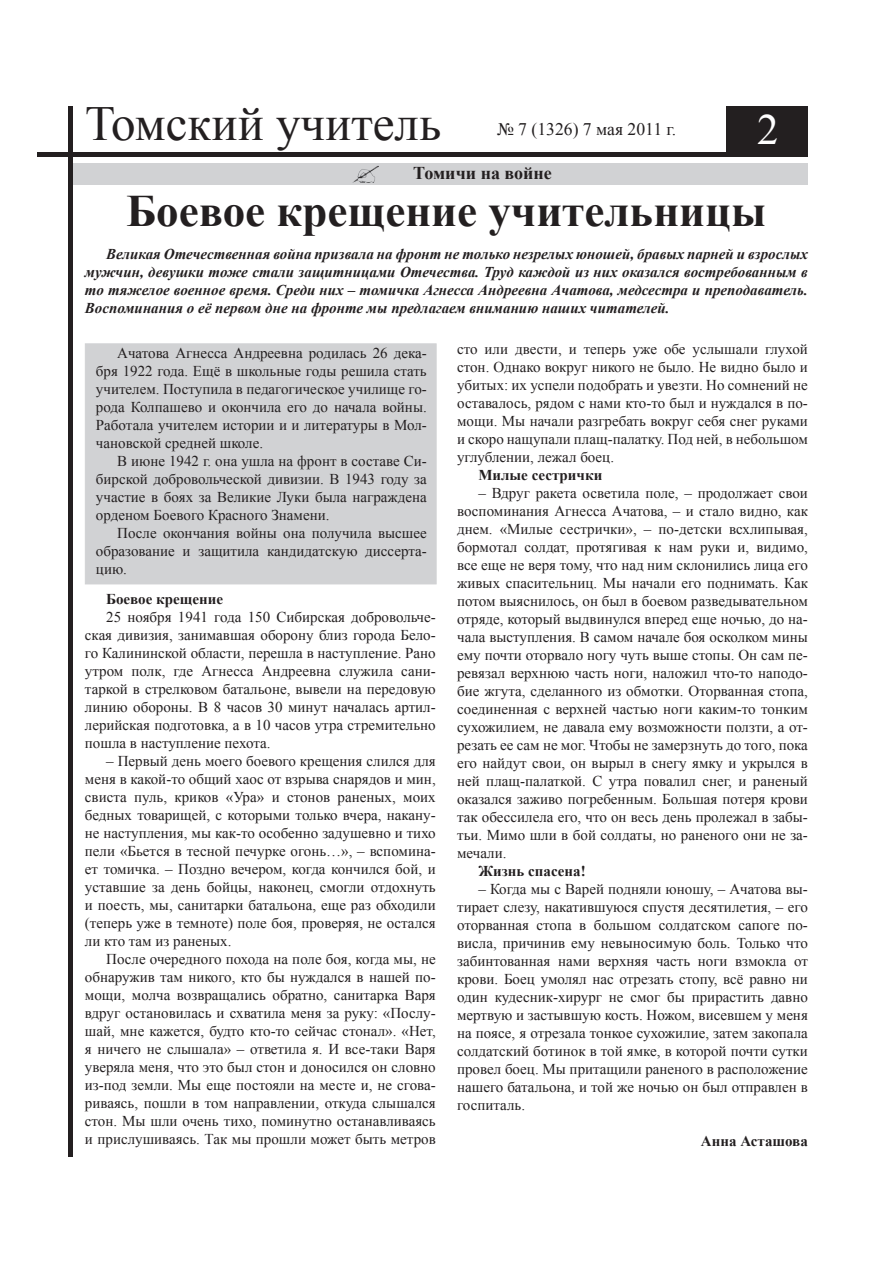
<style>
.page{position:relative;width:893px;height:1263px;background:#fff}
.page>*{position:absolute;margin:0;border:0;box-sizing:border-box;transform-origin:0 0}
.t1{font:49.05px "Times New Roman";color:#231f20}
.t2{font:700 45px "Times New Roman";color:#231f20}
.t3{font:43.2px "Times New Roman";color:#fff}
.t4{font:700 18px "Times New Roman";color:#231f20}
.t5{font:17.7px "Times New Roman";color:#231f20}
.t6{font:15px/18px "Times New Roman";color:#231f20;text-align:justify}
.t7{font:italic 700 15px/18px "Times New Roman";color:#231f20;text-align:justify}
.t8{font:700 15px "Times New Roman";color:#231f20}
</style>
<div class="page">
<div style="left:68px;top:163px;width:740px;height:21px;background:#d1d2d4"></div>
<hr style="left:38px;top:152px;width:770px;height:4px;background:#231f20">
<div style="left:726px;top:106px;width:82px;height:50px;background:#231f20"></div>
<hr style="left:68px;top:106px;width:4px;height:1051px;background:#231f20">
<img style="left:353px;top:166px;width:25px;height:16px">
<div style="left:85px;top:343px;width:351px;height:241px;background:#d1d2d4;border:1px solid #d1d2d4"></div>
<p class="t1" style="left:85px;top:91px;width:358px">Томский учитель</p>
<p class="t5" style="left:497px;top:117px;width:181px">№ 7 (1326) 7 мая 2011 г.</p>
<p class="t3" style="left:757px;top:101px;width:23px">2</p>
<p class="t4" style="left:413px;top:161px;width:140px">Томичи на войне</p>
<p class="t2" style="left:127px;top:180px;width:641px">Боевое крещение учительницы</p>
<p class="t7" style="left:85px;top:245px;width:724px;text-indent:21px">Великая Отечественная война призвала на фронт не только незрелых юношей, бравых парней и взрослых мужчин, девушки тоже стали защитницами Отечества. Труд каждой из них оказался востребованным в то тяжелое военное время. Среди них – томичка Агнесса Андреевна Ачатова, медсестра и преподаватель.<br>Воспоминания о её первом дне на фронте мы предлагаем вниманию наших читателей.</p>
<p class="t6" style="left:96px;top:344px;width:332px;text-indent:21px">Ачатова Агнесса Андреевна родилась 26 дека&shy;бря 1922 года. Ещё в школьные годы решила стать учителем. Поступила в педагогическое училище го&shy;рода Колпашево и окончила его до начала войны.<br>Работала учителем истории и и литературы в Мол&shy;чановской средней школе.</p>
<p class="t6" style="left:96px;top:452px;width:332px;text-indent:21px">В июне 1942 г. она ушла на фронт в составе Си&shy;бирской добровольческой дивизии. В 1943 году за участие в боях за Великие Луки была награждена орденом Боевого Красного Знамени.</p>
<p class="t6" style="left:96px;top:524px;width:332px;text-indent:21px">После окончания войны она получила высшее образование и защитила кандидатскую диссерта&shy;цию.</p>
<p class="t6" style="left:457px;top:340px;width:352px">сто или двести, и теперь уже обе услышали глухой стон. Однако вокруг никого не было. Не видно было и убитых: их успели подобрать и увезти. Но сомнений не оставалось, рядом с нами кто-то был и нуждался в по&shy;мощи. Мы начали разгребать вокруг себя снег руками и скоро нащупали плащ-палатку. Под ней, в небольшом углублении, лежал боец.</p>
<p class="t8" style="left:478px;top:464px;width:125px">Милые сестрички</p>
<p class="t6" style="left:457px;top:484px;width:352px;text-indent:21px">– Вдруг ракета осветила поле, – продолжает свои воспоминания Агнесса Ачатова, – и стало видно, как днем. «Милые сестрички», – по-детски всхлипывая, бормотал солдат, протягивая к нам руки и, видимо, все еще не веря тому, что над ним склонились лица его живых спасительниц. Мы начали его поднимать. Как потом выяснилось, он был в боевом разведывательном отряде, который выдвинулся вперед еще ночью, до на&shy;чала выступления. В самом начале боя осколком мины ему почти оторвало ногу чуть выше стопы. Он сам пе&shy;ревязал верхнюю часть ноги, наложил что-то наподо&shy;бие жгута, сделанного из обмотки. Оторванная стопа, соединенная с верхней частью ноги каким-то тонким сухожилием, не давала ему возможности ползти, а от&shy;резать ее сам не мог. Чтобы не замерзнуть до того, пока его найдут свои, он вырыл в снегу ямку и укрылся в ней плащ-палаткой. С утра повалил снег, и раненый оказался заживо погребенным. Большая потеря крови так обессилела его, что он весь день пролежал в забы&shy;тьи. Мимо шли в бой солдаты, но раненого они не за&shy;мечали.</p>
<p class="t8" style="left:478px;top:860px;width:109px">Жизнь спасена!</p>
<p class="t6" style="left:457px;top:880px;width:352px;text-indent:21px">– Когда мы с Варей подняли юношу, – Ачатова вы&shy;тирает слезу, накатившуюся спустя десятилетия, – его оторванная стопа в большом солдатском сапоге по&shy;висла, причинив ему невыносимую боль. Только что забинтованная нами верхняя часть ноги взмокла от крови. Боец умолял нас отрезать стопу, всё равно ни один кудесник-хирург не смог бы прирастить давно мертвую и застывшую кость. Ножом, висевшем у меня на поясе, я отрезала тонкое сухожилие, затем закопала солдатский ботинок в той ямке, в которой почти сутки провел боец. Мы притащили раненого в расположение нашего батальона, и той же ночью он был отправлен в госпиталь.</p>
<p class="t8" style="left:701px;top:1130px;width:108px">Анна Асташова</p>
<p class="t8" style="left:106px;top:589px;width:118px">Боевое крещение</p>
<p class="t6" style="left:85px;top:608px;width:352px;text-indent:21px">25 ноября 1941 года 150 Сибирская добровольче&shy;ская дивизия, занимавшая оборону близ города Бело&shy;го Калининской области, перешла в наступление. Рано утром полк, где Агнесса Андреевна служила сани&shy;таркой в стрелковом батальоне, вывели на передовую линию обороны. В 8 часов 30 минут началась артил&shy;лерийская подготовка, а в 10 часов утра стремительно пошла в наступление пехота.</p>
<p class="t6" style="left:85px;top:752px;width:352px;text-indent:21px">– Первый день моего боевого крещения слился для меня в какой-то общий хаос от взрыва снарядов и мин, свиста пуль, криков «Ура» и стонов раненых, моих бедных товарищей, с которыми только вчера, накану&shy;не наступления, мы как-то особенно задушевно и тихо пели «Бьется в тесной печурке огонь…», – вспомина&shy;ет томичка. – Поздно вечером, когда кончился бой, и уставшие за день бойцы, наконец, смогли отдохнуть и поесть, мы, санитарки батальона, еще раз обходили (теперь уже в темноте) поле боя, проверяя, не остался ли кто там из раненых.</p>
<p class="t6" style="left:85px;top:950px;width:352px;text-indent:21px">После очередного похода на поле боя, когда мы, не обнаружив там никого, кто бы нуждался в нашей по&shy;мощи, молча возвращались обратно, санитарка Варя вдруг остановилась и схватила меня за руку: «Послу&shy;шай, мне кажется, будто кто-то сейчас стонал». «Нет, я ничего не слышала» – ответила я. И все-таки Варя уверяла меня, что это был стон и доносился он словно из-под земли. Мы еще постояли на месте и, не сгова&shy;риваясь, пошли в том направлении, откуда слышался стон. Мы шли очень тихо, поминутно останавливаясь и прислушиваясь. Так мы прошли может быть метров</p>
</div>
